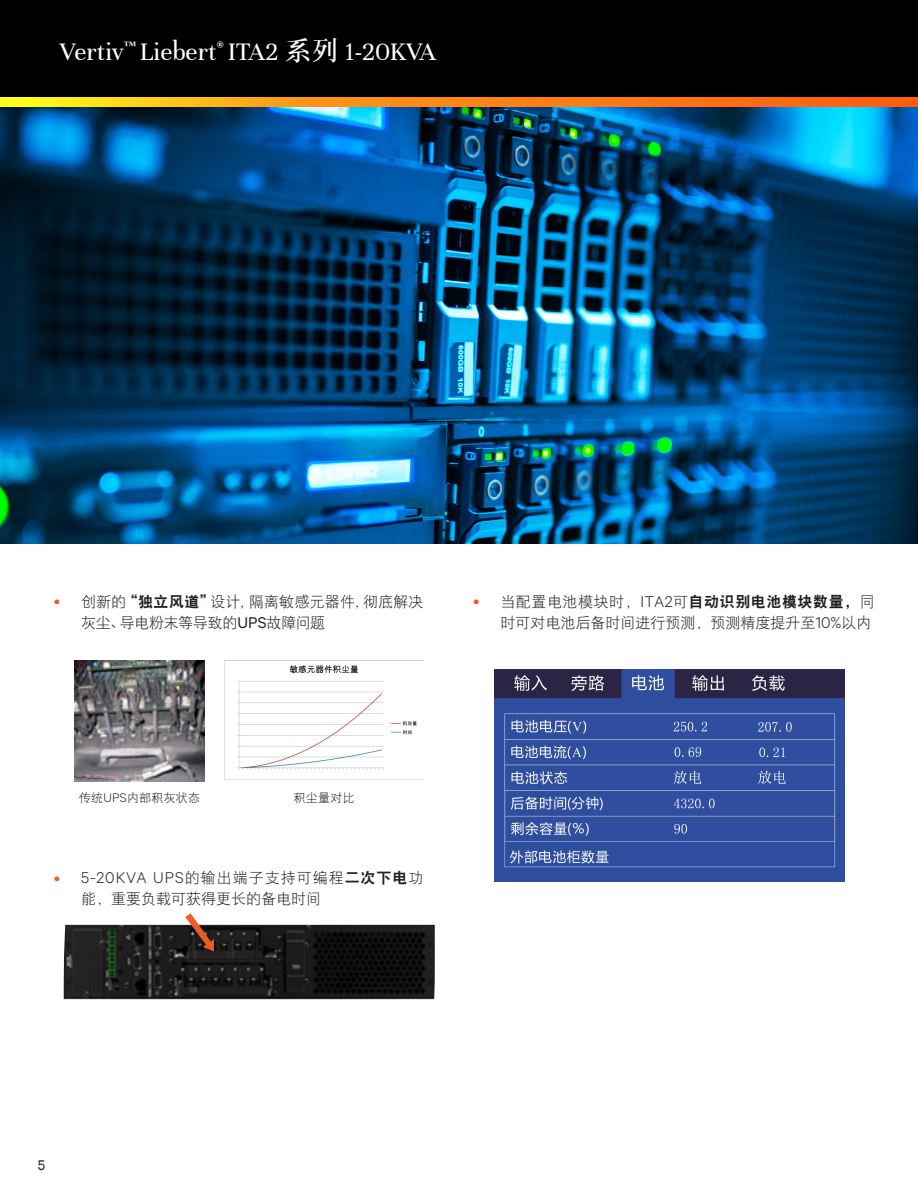
<style>
.page{position:relative;width:918px;height:1188px;background:#fff}
.page>*{position:absolute;margin:0;border:0;box-sizing:border-box;transform-origin:0 0}
.t1{font:27px "Unna";color:#fff}
.t2{font:15px/21px "DF Hei GB W3";color:#231f20}
.t3{font:13.5px "Calibre";color:#231f20}
.t4{font:12px "DF Hei GB W3";letter-spacing:.02em;color:#231f20}
.s1{font-family:"DF Song GB W7"}
.s2{font-family:"Calibre";font-weight:600;font-size:13.5px;color:#f15b24}
.s3{font-family:"DF Hei GB W9"}
.s4{font-family:"Calibre"}
.s5{font-family:"Calibre";font-weight:300}
</style>
<div class="page">
<div style="left:0;top:0;width:918px;height:98px;background:#000"></div>
<svg style="left:0;top:98px;width:918px;height:10px;background:#e68f21"></svg>
<img style="left:494px;top:670px;width:350px;height:212px">
<img style="left:63px;top:925px;width:372px;height:74px">
<svg style="left:185px;top:913px;width:29px;height:38px"></svg>
<img style="left:74px;top:660px;width:131px;height:121px">
<img style="left:225px;top:660px;width:198px;height:120px">
<img style="left:0;top:108px;width:918px;height:436px">
<h1 class="t1" style="left:60px;top:37px;width:378px">Vertiv<sup>™</sup> Liebert<sup>®</sup> ITA2 <span class="s1">系列</span> 1-20KVA</h1>
<p class="t2" style="left:81px;top:591px;width:344px;text-indent:-27px"><span class="s2">•</span> 创新的<span class="s3">“独立风道”</span>设计，隔离敏感元器件，彻底解决灰尘、导电粉末等导致的<span class="s4">UPS</span>故障问题</p>
<p class="t2" style="left:473px;top:591px;width:403px;text-align:right"><span class="s2">•</span> 当配置电池模块时，<span class="s5">ITA2</span>可<span class="s3">自动识别电池模块数量，</span>同时可对电池后备时间进行预测，预测精度提升至<span class="s5">10%</span>以内</p>
<p class="t4" style="left:79px;top:791px;width:123px">传统<span class="s5">UPS</span>内部积灰状态</p>
<p class="t4" style="left:294px;top:791px;width:62px">积尘量对比</p>
<p class="t2" style="left:81px;top:867px;width:344px;text-indent:-27px"><span class="s2">•</span> <span class="s5">5-20KVA UPS</span>的输出端子支持可编程<span class="s3">二次下电</span>功能，重要负载可获得更长的备电时间</p>
<p class="t3" style="left:38px;top:1156px;width:9px">5</p>
</div>
